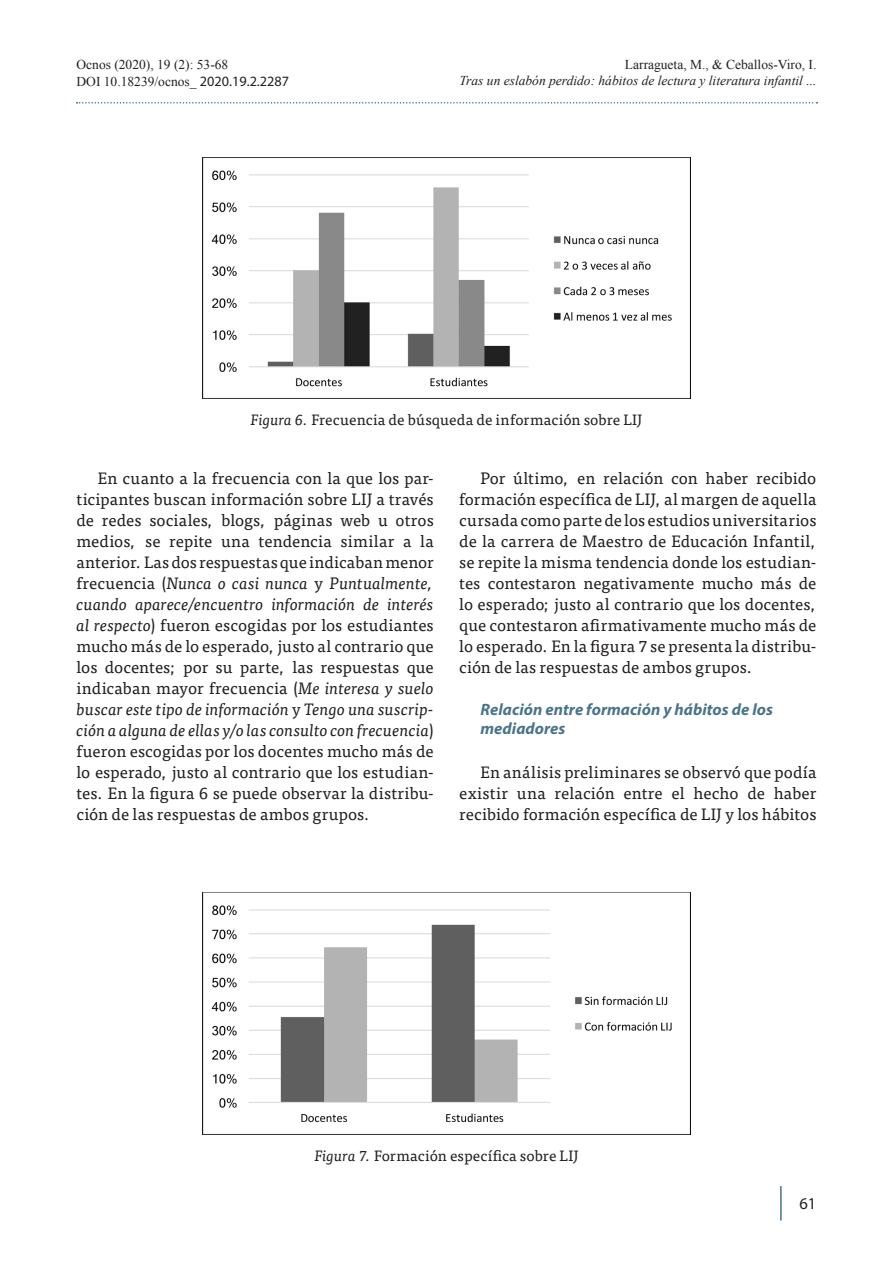
<style>
.page{position:relative;width:893px;height:1263px;background:#fff}
.page>*{position:absolute;margin:0;border:0;box-sizing:border-box;transform-origin:0 0}
.Texto_corrido{font:16.5px/21px "Tisa Pro";letter-spacing:.005em;color:#231f20;text-align:justify}
.Subapartado__quede_e{font:italic 700 16.5px/19.8px "Myriad Pro";letter-spacing:.005em;color:#49748a}
.t1{font:16.5px "Myriad Pro";color:#231f20}
.Título_figuras-graf{font:15px "Tisa Pro";letter-spacing:.01em;color:#231f20}
.t2{font:13.5px/17.1px "Times New Roman";color:#231f20}
.t3{font:italic 13.5px "Times New Roman";color:#231f20}
.s1{font-family:"Myriad Pro";font-size:14.25px}
.s2{font-style:italic}
</style>
<div class="page">
<svg style="left:77px;top:102px;width:740px;height:2px"></svg>
<hr style="left:780px;top:1187px;width:2px;height:33px;background:#49748a">
<img style="left:203px;top:157px;width:487px;height:242px">
<img style="left:203px;top:893px;width:487px;height:241px">
<p class="t2" style="left:77px;top:56px;width:214px">Ocnos (2020), 19 (2): 53-68<br>DOI 10.18239/ocnos_ <span class="s1">2020.19.2.2287</span></p>
<p class="t2" style="left:625px;top:56px;width:193px">Larragueta, M., &amp; Ceballos-Viro, I.</p>
<p class="t3" style="left:460px;top:71px;width:358px">Tras un eslabón perdido: hábitos de lectura y literatura infantil ...</p>
<p class="Título_figuras-graf" style="left:251px;top:409px;width:393px"><span class="s2">Figura 6.</span> Frecuencia de búsqueda de información sobre LIJ</p>
<p class="Texto_corrido" style="left:77px;top:467px;width:359px;text-indent:21px">En cuanto a la frecuencia con la que los par&shy;ticipantes buscan información sobre LIJ a través de redes sociales, blogs, páginas web u otros medios, se repite una tendencia similar a la anterior. Las dos respuestas que indicaban menor frecuencia (<span class="s2">Nunca o casi nunca</span> y <span class="s2">Puntualmente, cuando aparece/encuentro información de interés al respecto</span>) fueron escogidas por los estudiantes mucho más de lo esperado, justo al contrario que los docentes; por su parte, las respuestas que indicaban mayor frecuencia (<span class="s2">Me interesa y suelo buscar este tipo de información</span> y <span class="s2">Tengo una suscrip&shy;ción a alguna de ellas y/o las consulto con frecuencia</span>) fueron escogidas por los docentes mucho más de lo esperado, justo al contrario que los estudian&shy;tes. En la figura 6 se puede observar la distribu&shy;ción de las respuestas de ambos grupos.</p>
<p class="Texto_corrido" style="left:459px;top:467px;width:359px;text-indent:21px">Por último, en relación con haber recibido formación específica de LIJ, al margen de aquella cursada como parte de los estudios universitarios de la carrera de Maestro de Educación Infantil, se repite la misma tendencia donde los estudian&shy;tes contestaron negativamente mucho más de lo esperado; justo al contrario que los docentes, que contestaron afirmativamente mucho más de lo esperado. En la figura 7 se presenta la distribu&shy;ción de las respuestas de ambos grupos.</p>
<h4 class="Subapartado__quede_e" style="left:480px;top:698px;width:294px">Relación entre formación y hábitos de los mediadores</h4>
<p class="Texto_corrido" style="left:459px;top:761px;width:359px;text-indent:21px">En análisis preliminares se observó que podía existir una relación entre el hecho de haber recibido formación específica de LIJ y los hábitos</p>
<p class="Título_figuras-graf" style="left:314px;top:1144px;width:266px"><span class="s2">Figura 7.</span> Formación específica sobre LIJ</p>
<p class="t1" style="left:799px;top:1194px;width:18px">61</p>
</div>
